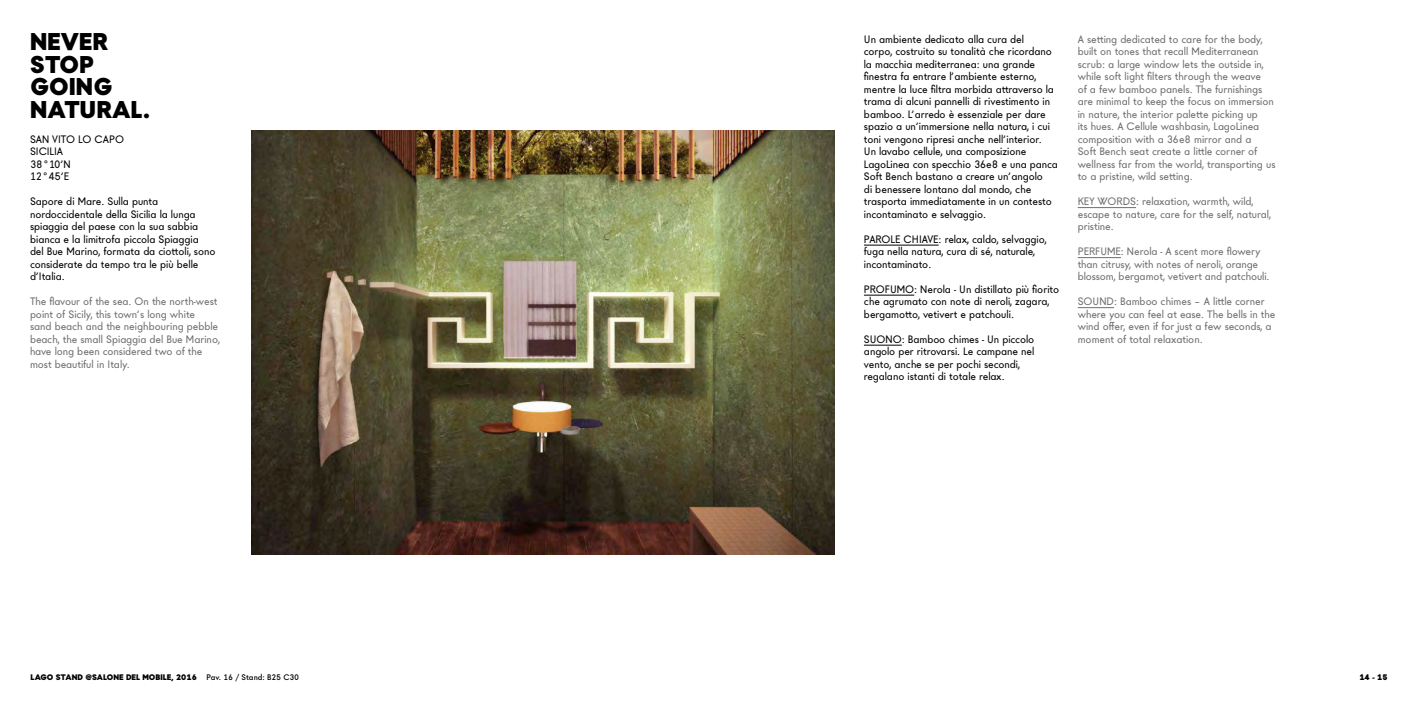
<style>
.page{position:relative;width:1418px;height:709px;background:#fff}
.page>*{position:absolute;margin:0;border:0;box-sizing:border-box;transform-origin:0 0}
.t1{font:800 22.5px/22.5px "LAGOSANS";color:#000}
.t2{font:10px/12.5px "LAGOSANS";color:#000}
.t3{font:10px/12.5px "LAGOSANS";color:#6f6f6e}
.t4{font:800 7.5px "LAGOSANS";color:#000}
.s1{font-weight:500}
</style>
<div class="page">
<img style="left:251px;top:130px;width:583px;height:425px">
<hr style="left:864px;top:245px;width:74px;height:1px;background:#000">
<hr style="left:864px;top:295px;width:50px;height:1px;background:#000">
<hr style="left:864px;top:345px;width:37px;height:1px;background:#000">
<hr style="left:1077px;top:207px;width:59px;height:1px;background:#6f6f6e">
<hr style="left:1077px;top:257px;width:43px;height:1px;background:#6f6f6e">
<hr style="left:1077px;top:307px;width:36px;height:1px;background:#6f6f6e">
<h1 class="t1" style="left:30px;top:30px;width:122px">NEVER<br>STOP<br>GOING<br>NATURAL.</h1>
<p class="t2" style="left:30px;top:133px;width:96px">SAN VITO LO CAPO<br>SICILIA<br>38°10’N<br>12°45’E</p>
<p class="t2" style="left:30px;top:195px;width:187px">Sapore di Mare. Sulla punta nordoccidentale della Sicilia la lunga spiaggia del paese con la sua sabbia bianca e la limitrofa piccola Spiaggia<br>del Bue Marino, formata da ciottoli, sono considerate da tempo tra le più belle d’Italia.</p>
<p class="t3" style="left:30px;top:295px;width:191px">The flavour of the sea. On the north-west point of Sicily, this town’s long white<br>sand beach and the neighbouring pebble beach, the small Spiaggia del Bue Marino, have long been considered two of the most beautiful in Italy.</p>
<p class="t2" style="left:864px;top:33px;width:196px">Un ambiente dedicato alla cura del<br>corpo, costruito su tonalità che ricordano la macchia mediterranea: una grande finestra fa entrare l’ambiente esterno, mentre la luce filtra morbida attraverso la trama di alcuni pannelli di rivestimento in bamboo. L’arredo è essenziale per dare spazio a un’immersione nella natura, i cui toni vengono ripresi anche nell’interior.<br>Un lavabo cellule, una composizione LagoLinea con specchio 36e8 e una panca Soft Bench bastano a creare un’angolo<br>di benessere lontano dal mondo, che trasporta immediatamente in un contesto incontaminato e selvaggio.</p>
<p class="t2" style="left:864px;top:233px;width:184px">PAROLE CHIAVE: relax, caldo, selvaggio, fuga nella natura, cura di sé, naturale, incontaminato.</p>
<p class="t2" style="left:864px;top:283px;width:197px">PROFUMO: Nerola - Un distillato più fiorito che agrumato con note di neroli, zagara, bergamotto, vetivert e patchouli.</p>
<p class="t2" style="left:864px;top:333px;width:172px">SUONO: Bamboo chimes - Un piccolo angolo per ritrovarsi. Le campane nel vento, anche se per pochi secondi, regalano istanti di totale relax.</p>
<p class="t3" style="left:1077px;top:33px;width:199px">A setting dedicated to care for the body, built on tones that recall Mediterranean scrub: a large window lets the outside in, while soft light filters through the weave<br>of a few bamboo panels. The furnishings are minimal to keep the focus on immersion in nature, the interior palette picking up<br>its hues. A Cellule washbasin, LagoLinea composition with a 36e8 mirror and a<br>Soft Bench seat create a little corner of wellness far from the world, transporting us to a pristine, wild setting.</p>
<p class="t3" style="left:1077px;top:195px;width:195px">KEY WORDS: relaxation, warmth, wild, escape to nature, care for the self, natural, pristine.</p>
<p class="t3" style="left:1077px;top:245px;width:193px">PERFUME: Nerola - A scent more flowery than citrusy, with notes of neroli, orange blossom, bergamot, vetivert and patchouli.</p>
<p class="t3" style="left:1077px;top:295px;width:199px">SOUND: Bamboo chimes – A little corner where you can feel at ease. The bells in the wind offer, even if for just a few seconds, a moment of total relaxation.</p>
<p class="t4" style="left:30px;top:672px;width:270px">LAGO STAND @SALONE DEL MOBILE, 2016 <span class="s1">Pav. 16 / Stand: B25 C30</span></p>
<p class="t4" style="left:1359px;top:672px;width:30px">14 - 15</p>
</div>
